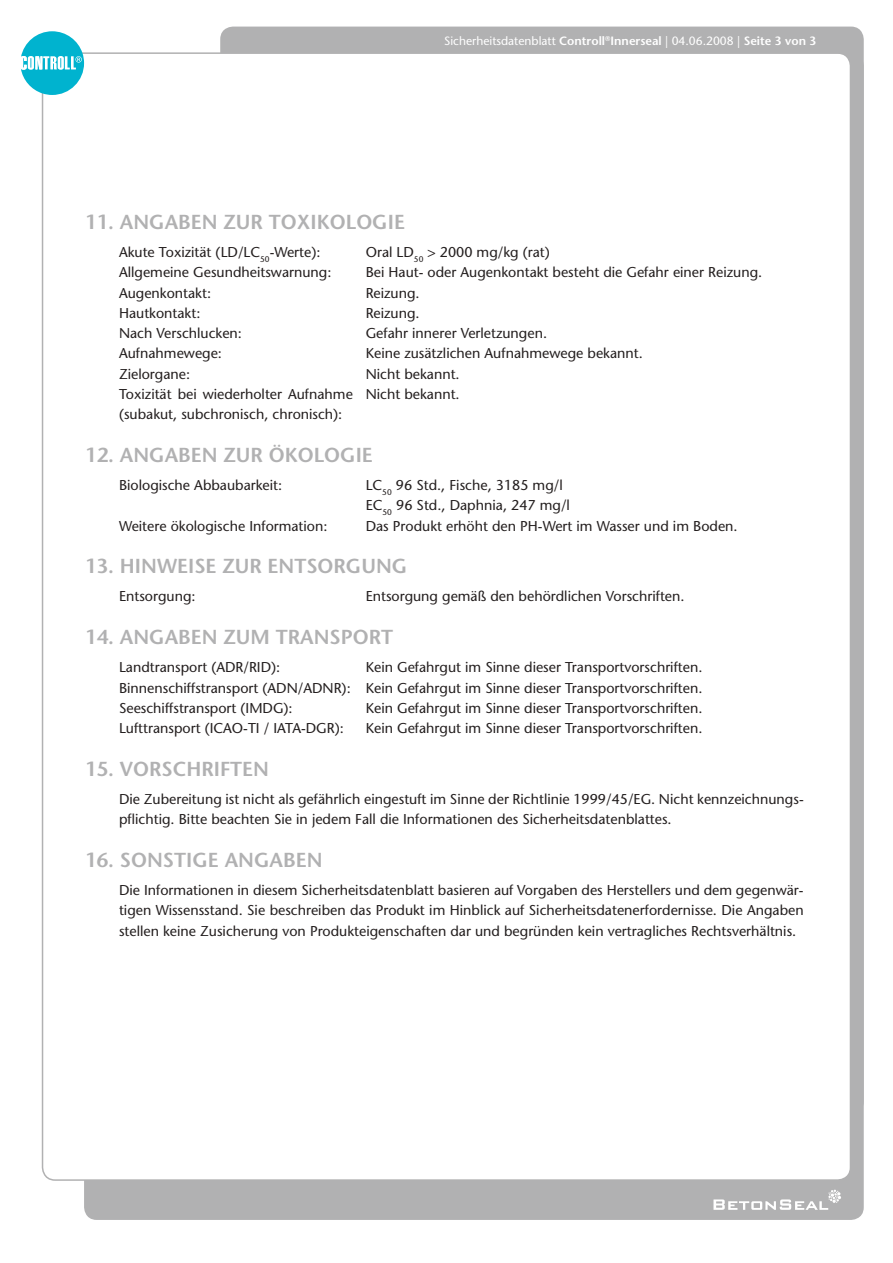
<style>
.page{position:relative;width:893px;height:1263px;background:#fff}
.page>*{position:absolute;margin:0;border:0;box-sizing:border-box;transform-origin:0 0}
.t1{font:600 20.25px "Stone Sans Std";color:#b1b1b2}
.t2{font:500 14.25px/20.2px "Stone Sans Std";color:#241f1f}
.t3{font:500 12px "Stone Sans Std";color:#fff}
.s1{font-weight:600}
</style>
<div class="page">
<div style="left:220px;top:27px;width:644px;height:1087px;background:#b1b1b2;border-radius:13px"></div>
<div style="left:84px;top:53px;width:780px;height:1167px;background:#b1b1b2;border-radius:13px"></div>
<div style="left:43px;top:53px;width:807px;height:1127px;background:#fff;border-radius:13px"></div>
<svg style="left:713px;top:1189px;width:128px;height:21px"></svg>
<svg style="left:21px;top:31px;width:63px;height:64px"></svg>
<p class="t3" style="left:444px;top:34px;width:374px">Sicherheitsdatenblatt <span class="s1">CONTROLL</span><sup>®</sup><span class="s1">INNERSEAL</span> | 04.06.2008 | <span class="s1">SEITE 3 VON 3</span></p>
<h1 class="t1" style="left:85px;top:210px;width:321px">11. ANGABEN ZUR TOXI KOLOGI E</h1>
<p class="t2" style="left:119px;top:242px;width:203px">Akute Toxizität (LD/LC<sub>50</sub>-Werte):</p>
<p class="t2" style="left:366px;top:242px;width:186px">Oral LD<sub>50</sub> &gt; 2000 mg/kg (rat)</p>
<p class="t2" style="left:119px;top:262px;width:214px">Allgemeine Gesundheitswarnung:</p>
<p class="t2" style="left:366px;top:262px;width:398px">Bei Haut- oder Augenkontakt besteht die Gefahr einer Reizung.</p>
<p class="t2" style="left:119px;top:283px;width:94px">Augenkontakt:</p>
<p class="t2" style="left:366px;top:283px;width:55px">Reizung.</p>
<p class="t2" style="left:119px;top:303px;width:83px">Hautkontakt:</p>
<p class="t2" style="left:366px;top:303px;width:55px">Reizung.</p>
<p class="t2" style="left:119px;top:323px;width:124px">Nach Verschlucken:</p>
<p class="t2" style="left:366px;top:323px;width:183px">Gefahr innerer Verletzungen.</p>
<p class="t2" style="left:119px;top:343px;width:104px">Aufnahmewege:</p>
<p class="t2" style="left:366px;top:343px;width:279px">Keine zusätzlichen Aufnahmewege bekannt.</p>
<p class="t2" style="left:119px;top:364px;width:73px">Zielorgane:</p>
<p class="t2" style="left:366px;top:364px;width:96px">Nicht bekannt.</p>
<p class="t2" style="left:119px;top:384px;width:235px">Toxizität bei wiederholter Aufnahme (subakut, subchronisch, chronisch):</p>
<p class="t2" style="left:366px;top:384px;width:96px">Nicht bekannt.</p>
<h1 class="t1" style="left:85px;top:443px;width:289px">12. ANGABEN ZUR ÖKOLOGI E</h1>
<p class="t2" style="left:119px;top:475px;width:165px">Biologische Abbaubarkeit:</p>
<p class="t2" style="left:366px;top:475px;width:206px">LC<sub>50</sub> 96 Std., Fische, 3185 mg/l<br>EC<sub>50</sub> 96 Std., Daphnia, 247 mg/l</p>
<p class="t2" style="left:119px;top:515px;width:210px">Weitere ökologische Information:</p>
<p class="t2" style="left:366px;top:515px;width:373px">Das Produkt erhöht den PH-Wert im Wasser und im Boden.</p>
<h1 class="t1" style="left:85px;top:554px;width:324px">13. HI NWEISE ZUR ENTSORGUNG</h1>
<p class="t2" style="left:119px;top:586px;width:78px">Entsorgung:</p>
<p class="t2" style="left:366px;top:586px;width:320px">Entsorgung gemäß den behördlichen Vorschriften.</p>
<h1 class="t1" style="left:85px;top:625px;width:310px">14. ANGABEN ZUM TRANSPORT</h1>
<p class="t2" style="left:119px;top:657px;width:585px;text-align:justify;text-indent:247px">Kein Gefahrgut im Sinne dieser Transportvorschriften.<br>Binnenschiffstransport (ADN/ADNR): Kein Gefahrgut im Sinne dieser Transportvorschriften.<br>Seeschiffstransport (IMDG):</p>
<p class="t2" style="left:119px;top:657px;width:163px">Landtransport (ADR/RID):</p>
<p class="t2" style="left:366px;top:698px;width:338px">Kein Gefahrgut im Sinne dieser Transportvorschriften.</p>
<p class="t2" style="left:119px;top:718px;width:226px">Lufttransport (ICAO-TI / IATA-DGR):</p>
<p class="t2" style="left:366px;top:718px;width:338px">Kein Gefahrgut im Sinne dieser Transportvorschriften.</p>
<h1 class="t1" style="left:85px;top:757px;width:186px">15. VORSCHRI FTEN</h1>
<p class="t2" style="left:119px;top:789px;width:686px">Die Zubereitung ist nicht als gefährlich eingestuft im Sinne der Richtlinie 1999/45/EG. Nicht kennzeichnungs&shy;pflichtig. Bitte beachten Sie in jedem Fall die Informationen des Sicherheitsdatenblattes.</p>
<h1 class="t1" style="left:85px;top:848px;width:239px">16. SONSTIGE ANGABEN</h1>
<p class="t2" style="left:119px;top:880px;width:686px;text-align:justify">Die Informationen in diesem Sicherheitsdatenblatt basieren auf Vorgaben des Herstellers und dem gegenwär&shy;tigen Wissensstand. Sie beschreiben das Produkt im Hinblick auf Sicherheitsdatenerfordernisse. Die Angaben stellen keine Zusicherung von Produkteigenschaften dar und begründen kein vertragliches Rechtsverhältnis.</p>
</div>
